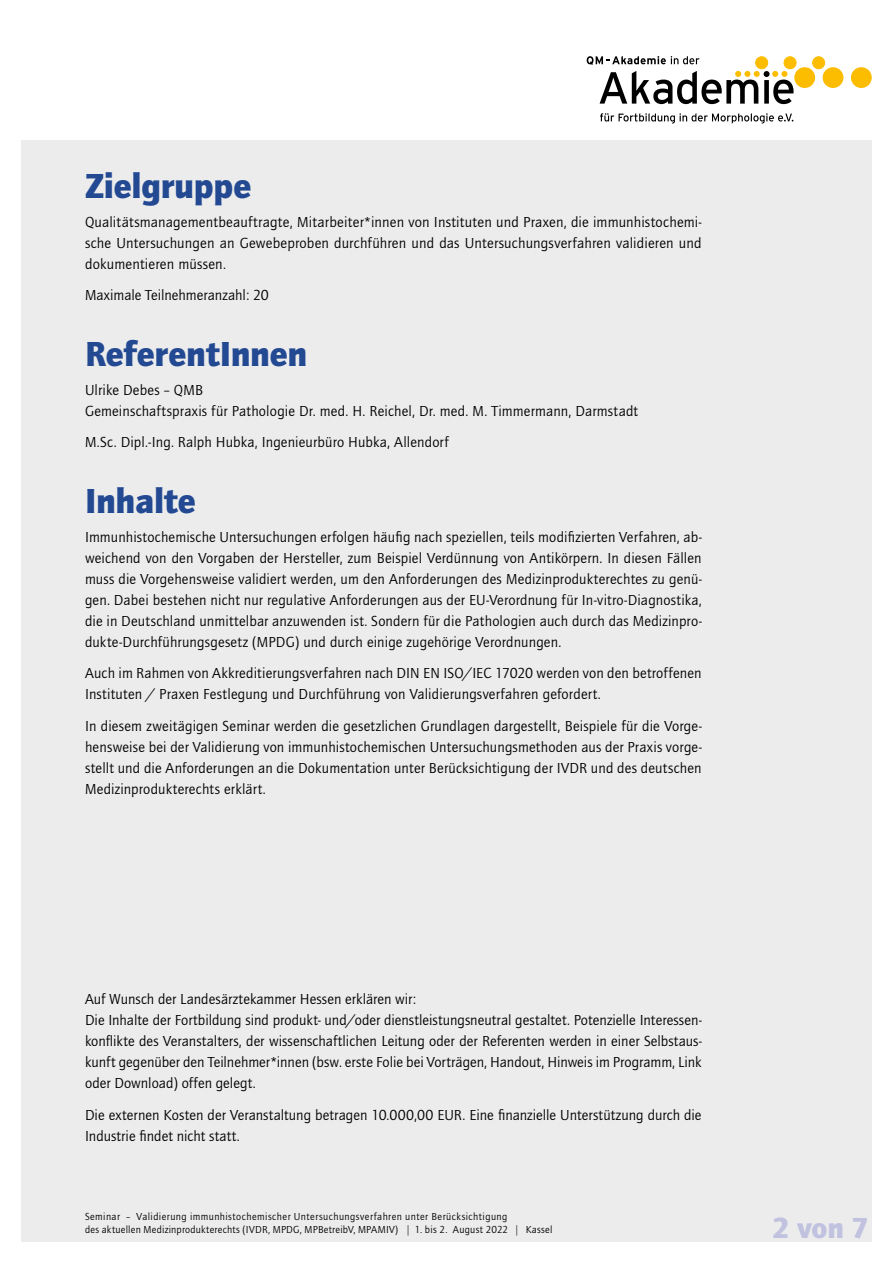
<style>
.page{position:relative;width:893px;height:1263px;background:#fff}
.page>*{position:absolute;margin:0;border:0;box-sizing:border-box;transform-origin:0 0}
.t1{font:900 36px "Quay Itc T";letter-spacing:-.005em;color:#224991}
.t2{font:900 30px "Quay Itc T";color:#c0c2df}
.t3{font:15px/21px "Quay Itc T";letter-spacing:.01em;color:#000;text-align:justify}
.t4{font:10.5px "Quay Itc T";letter-spacing:.035em;color:#000}
.s1{font-family:"Slimbach";font-weight:700}
</style>
<div class="page">
<div style="left:21px;top:140px;width:851px;height:1102px;background:#ececed"></div>
<svg style="left:600px;top:113px;width:193px;height:11px"></svg>
<div style="left:756px;top:57px;width:12px;height:12px;background:#fcbd00;border-radius:50%"></div>
<div style="left:756px;top:57px;width:12px;height:12px;border:1px solid #fcbd00;border-radius:50%"></div>
<div style="left:784px;top:57px;width:12px;height:12px;background:#fcbd00;border-radius:50%"></div>
<div style="left:784px;top:57px;width:12px;height:12px;border:1px solid #fcbd00;border-radius:50%"></div>
<div style="left:813px;top:57px;width:12px;height:12px;background:#fcbd00;border-radius:50%"></div>
<div style="left:813px;top:57px;width:12px;height:12px;border:1px solid #fcbd00;border-radius:50%"></div>
<div style="left:794px;top:67px;width:21px;height:21px;background:#fcbd00;border-radius:50%"></div>
<div style="left:823px;top:67px;width:20px;height:21px;background:#fcbd00;border-radius:50%"></div>
<div style="left:851px;top:67px;width:21px;height:21px;background:#fcbd00;border-radius:50%"></div>
<svg style="left:600px;top:71px;width:193px;height:33px"></svg>
<svg style="left:587px;top:56px;width:112px;height:9px"></svg>
<p class="t1" style="left:85px;top:165px;width:168px">Zielgruppe</p>
<p class="t3" style="left:85px;top:211px;width:618px">Qualitätsmanagementbeauftragte, Mitarbeiter*innen von Instituten und Praxen, die immunhistochemi&shy;sche Untersuchungen an Gewebeproben durchführen und das Untersuchungsverfahren validieren und dokumentieren müssen.</p>
<p class="t3" style="left:85px;top:285px;width:185px">Maximale Teilnehmeranzahl: 20</p>
<p class="t1" style="left:85px;top:333px;width:224px">ReferentInnen</p>
<p class="t3" style="left:85px;top:379px;width:119px">Ulrike Debes – QMB</p>
<p class="t3" style="left:85px;top:400px;width:555px">Gemeinschaftspraxis für Pathologie Dr. med. H. Reichel, Dr. med. M. Timmermann, Darmstadt</p>
<p class="t3" style="left:85px;top:432px;width:365px">M.Sc. Dipl.-Ing. Ralph Hubka, Ingenieurbüro Hubka, Allendorf</p>
<p class="t1" style="left:85px;top:480px;width:112px">Inhalte</p>
<p class="t3" style="left:85px;top:526px;width:618px">Immunhistochemische Untersuchungen erfolgen häufig nach speziellen, teils modifizierten Verfahren, ab&shy;weichend von den Vorgaben der Hersteller, zum Beispiel Verdünnung von Antikörpern. In diesen Fällen muss die Vorgehensweise validiert werden, um den Anforderungen des Medizinprodukterechtes zu genü&shy;gen. Dabei bestehen nicht nur regulative Anforderungen aus der EU-Verordnung für In-vitro-Diagnostika, die in Deutschland unmittelbar anzuwenden ist. Sondern für die Pathologien auch durch das Medizinpro&shy;dukte-Durchführungsgesetz (MPDG) und durch einige zugehörige Verordnungen.</p>
<p class="t3" style="left:85px;top:663px;width:618px">Auch im Rahmen von Akkreditierungsverfahren nach DIN EN ISO/IEC 17020 werden von den betroffenen<br>Instituten / Praxen Festlegung und Durchführung von Validierungsverfahren gefordert.</p>
<p class="t3" style="left:85px;top:715px;width:618px">In diesem zweitägigen Seminar werden die gesetzlichen Grundlagen dargestellt, Beispiele für die Vorge&shy;hensweise bei der Validierung von immunhistochemischen Untersuchungsmethoden aus der Praxis vorge&shy;stellt und die Anforderungen an die Dokumentation unter Berücksichtigung der IVDR und des deutschen Medizinprodukterechts erklärt.</p>
<p class="t3" style="left:85px;top:988px;width:332px">Auf Wunsch der Landesärztekammer Hessen erklären wir:</p>
<p class="t3" style="left:85px;top:1009px;width:618px">Die Inhalte der Fortbildung sind produkt- und/oder dienstleistungsneutral gestaltet. Potenzielle Interessen&shy;konflikte des Veranstalters, der wissenschaftlichen Leitung oder der Referenten werden in einer Selbstaus&shy;kunft gegenüber den Teilnehmer*innen (bsw. erste Folie bei Vorträgen, Handout, Hinweis im Programm, Link oder Download) offen gelegt.</p>
<p class="t3" style="left:85px;top:1104px;width:618px">Die externen Kosten der Veranstaltung betragen 10.000,00 EUR. Eine finanzielle Unterstützung durch die<br>Industrie findet nicht statt.</p>
<p class="t4" style="left:85px;top:1210px;width:424px">Seminar – Validierung immunhistochemischer Untersuchungsverfahren unter Berücksichtigung</p>
<p class="t4" style="left:85px;top:1223px;width:469px">des aktuellen Medizinprodukterechts (IVDR, MPDG, MPBetreibV, MPAMIV) <span class="s1">|</span> 1. bis 2. August 2022 <span class="s1">|</span> Kassel</p>
<p class="t2" style="left:772px;top:1210px;width:98px">2 von 7</p>
</div>
